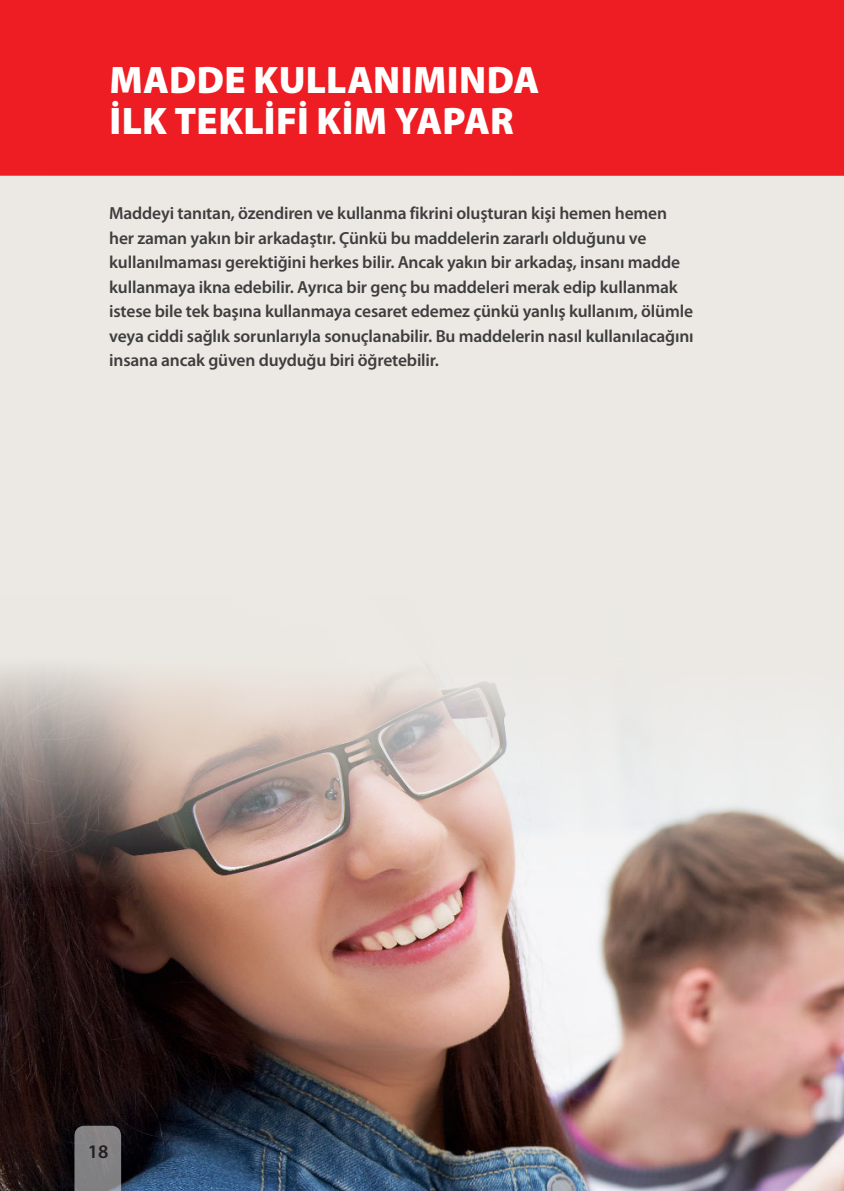
<style>
.page{position:relative;width:844px;height:1191px;background:#fff}
.page>*{position:absolute;margin:0;border:0;box-sizing:border-box;transform-origin:0 0}
.t1{font:900 38.5px/40.2px "Myriad Pro";letter-spacing:.01em;color:#fff}
.t2{font:600 19.25px "Myriad Pro";color:#231f20}
.t3{font:600 17.5px/24.5px "Myriad Pro";letter-spacing:-.01em;color:#3e3e3f}
</style>
<div class="page">
<div style="left:0;top:0;width:843px;height:1191px;background:#ece9e4"></div>
<img style="left:0;top:666px;width:843px;height:525px">
<svg style="left:74px;top:1125px;width:47px;height:66px;background:#7e7d80"></svg>
<div style="left:0;top:0;width:843px;height:176px;background:#ee1d23"></div>
<h1 class="t1" style="left:110px;top:61px;width:431px">MADDE KULLANIMINDA<br>İLK TEKLİFİ KİM YAPAR</h1>
<p class="t3" style="left:109px;top:201px;width:585px">Maddeyi tanıtan, özendiren ve kullanma fikrini oluşturan kişi hemen hemen her zaman yakın bir arkadaştır. Çünkü bu maddelerin zararlı olduğunu ve kullanılmaması gerektiğini herkes bilir. Ancak yakın bir arkadaş, insanı madde kullanmaya ikna edebilir. Ayrıca bir genç bu maddeleri merak edip kullanmak istese bile tek başına kullanmaya cesaret edemez çünkü yanlış kullanım, ölümle veya ciddi sağlık sorunlarıyla sonuçlanabilir. Bu maddelerin nasıl kullanılacağını insana ancak güven duyduğu biri öğretebilir.</p>
<p class="t2" style="left:88px;top:1141px;width:22px">18</p>
</div>
